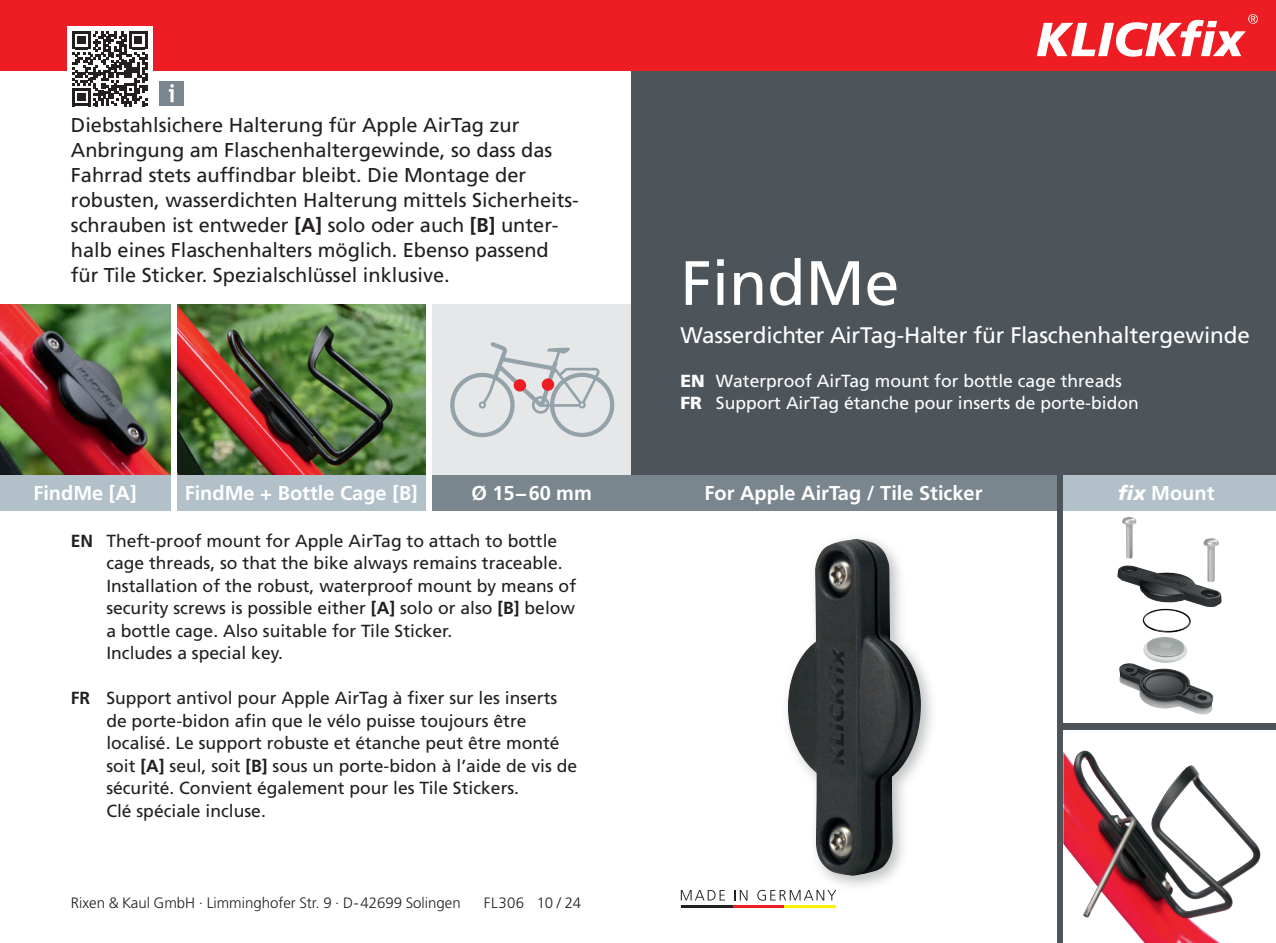
<style>
.page{position:relative;width:1276px;height:943px;background:#fff}
.page>*{position:absolute;margin:0;border:0;box-sizing:border-box;transform-origin:0 0}
.t1{font:62.5px "Frutiger LT Std";color:#fff}
.t2{font:22.5px "Frutiger LT Std";letter-spacing:-.005em;color:#fff}
.t3{font:20px/25px "Frutiger LT Std";color:#231f20}
.t4{font:700 20px "Frutiger LT Std";color:#fff}
.t5{font:17.5px/22.5px "Frutiger LT Std";color:#231f20}
.t6{font:17.5px/22.5px "Frutiger LT Std";color:#fff}
.t7{font:300 15px "Frutiger LT Std";color:#231f20}
.t8{font:300 15px "Frutiger LT Std";letter-spacing:.025em;color:#231f20}
.s1{font-weight:700}
.s2{font-weight:900}
.s3{font-weight:900;font-style:italic}
</style>
<div class="page">
<div style="left:631px;top:0;width:645px;height:943px;background:#4d545a"></div>
<div style="left:0;top:0;width:1276px;height:71px;background:#ee1d23"></div>
<svg style="left:1036px;top:14px;width:221px;height:43px"></svg>
<div style="left:631px;top:510px;width:425px;height:433px;background:#fff"></div>
<div style="left:781px;top:532px;width:156px;height:359px;background:#6f7375;opacity:.45"></div>
<img style="left:787px;top:538px;width:134px;height:337px">
<div style="left:1063px;top:510px;width:213px;height:213px;background:#fff"></div>
<img style="left:1117px;top:517px;width:104px;height:198px">
<div style="left:1063px;top:730px;width:213px;height:213px;background:#fff"></div>
<img style="left:1063px;top:750px;width:198px;height:193px">
<img style="left:0;top:305px;width:170px;height:170px">
<img style="left:177px;top:305px;width:248px;height:170px">
<div style="left:159px;top:81px;width:25px;height:25px;background:#7a868d"></div>
<svg style="left:169px;top:84px;width:5px;height:18px"></svg>
<div style="left:67px;top:26px;width:85px;height:85px;background:#fff"></div>
<svg style="left:72px;top:31px;width:75px;height:75px"></svg>
<div style="left:631px;top:475px;width:425px;height:35px;background:#7a868d"></div>
<div style="left:0;top:475px;width:170px;height:35px;background:#b1c0c9"></div>
<div style="left:177px;top:475px;width:248px;height:35px;background:#b1c0c9"></div>
<div style="left:1063px;top:475px;width:213px;height:35px;background:#b1c0c9"></div>
<div style="left:432px;top:305px;width:199px;height:170px;background:#e6e7e9"></div>
<svg style="left:450px;top:342px;width:164px;height:95px"></svg>
<div style="left:514px;top:379px;width:12px;height:12px;background:#ee1d23;border-radius:50%"></div>
<div style="left:542px;top:378px;width:12px;height:13px;background:#ee1d23;border-radius:50%"></div>
<div style="left:432px;top:475px;width:199px;height:35px;background:#7a868d"></div>
<svg style="left:681px;top:890px;width:44px;height:10px"></svg>
<svg style="left:734px;top:890px;width:13px;height:10px"></svg>
<svg style="left:757px;top:889px;width:79px;height:11px"></svg>
<hr style="left:732px;top:905px;width:52px;height:2px;background:#ee1d23">
<hr style="left:681px;top:905px;width:51px;height:2px;background:#231f20">
<hr style="left:784px;top:905px;width:52px;height:2px;background:#fff101">
<p class="t3" style="left:71px;top:112px;width:509px">Diebstahlsichere Halterung für Apple AirTag zur Anbringung am Flaschenhaltergewinde, so dass das Fahrrad stets auffindbar bleibt. Die Montage der robusten, wasserdichten Halterung mittels Sicherheits&shy;schrauben ist entweder <span class="s1">[A]</span> solo oder auch <span class="s1">[B]</span> unter&shy;halb eines Flaschenhalters möglich. Ebenso passend für Tile Sticker. Spezialschlüssel inklusive.</p>
<h1 class="t1" style="left:680px;top:246px;width:220px">FindMe</h1>
<p class="t2" style="left:680px;top:322px;width:571px">Wasserdichter AirTag-Halter für Flaschenhaltergewinde</p>
<p class="t6" style="left:680px;top:369px;width:460px"><span class="s2">EN</span> Waterproof AirTag mount for bottle cage threads<br><span class="s2">FR</span> Support AirTag étanche pour inserts de porte-bidon</p>
<p class="t4" style="left:33px;top:481px;width:105px">FindMe [A]</p>
<p class="t4" style="left:185px;top:481px;width:235px">FindMe + Bottle Cage [B]</p>
<p class="t4" style="left:471px;top:481px;width:122px">Ø 15−60 mm</p>
<p class="t4" style="left:704px;top:481px;width:279px">For Apple AirTag / Tile Sticker</p>
<p class="t4" style="left:1117px;top:481px;width:98px"><span class="s3">fix</span> Mount</p>
<p class="t5" style="left:106px;top:529px;width:471px;text-indent:-35px"><span class="s1">EN</span> Theft-proof mount for Apple AirTag to attach to bottle cage threads, so that the bike always remains traceable.<br>Installation of the robust, waterproof mount by means of security screws is possible either <span class="s1">[A]</span> solo or also <span class="s1">[B]</span> below a bottle cage. Also suitable for Tile Sticker.<br>Includes a special key.</p>
<p class="t5" style="left:106px;top:687px;width:472px;text-indent:-35px"><span class="s1">FR</span> Support antivol pour Apple AirTag à fixer sur les inserts de porte-bidon afin que le vélo puisse toujours être localisé. Le support robuste et étanche peut être monté soit <span class="s1">[A]</span> seul, soit <span class="s1">[B]</span> sous un porte-bidon à l’aide de vis de sécurité. Convient également pour les Tile Stickers.<br>Clé spéciale incluse.</p>
<p class="t7" style="left:71px;top:894px;width:391px">Rixen &amp; Kaul GmbH · Limminghofer Str. 9 · D-42699 Solingen</p>
<p class="t8" style="left:484px;top:894px;width:99px">FL306 10 / 24</p>
</div>
